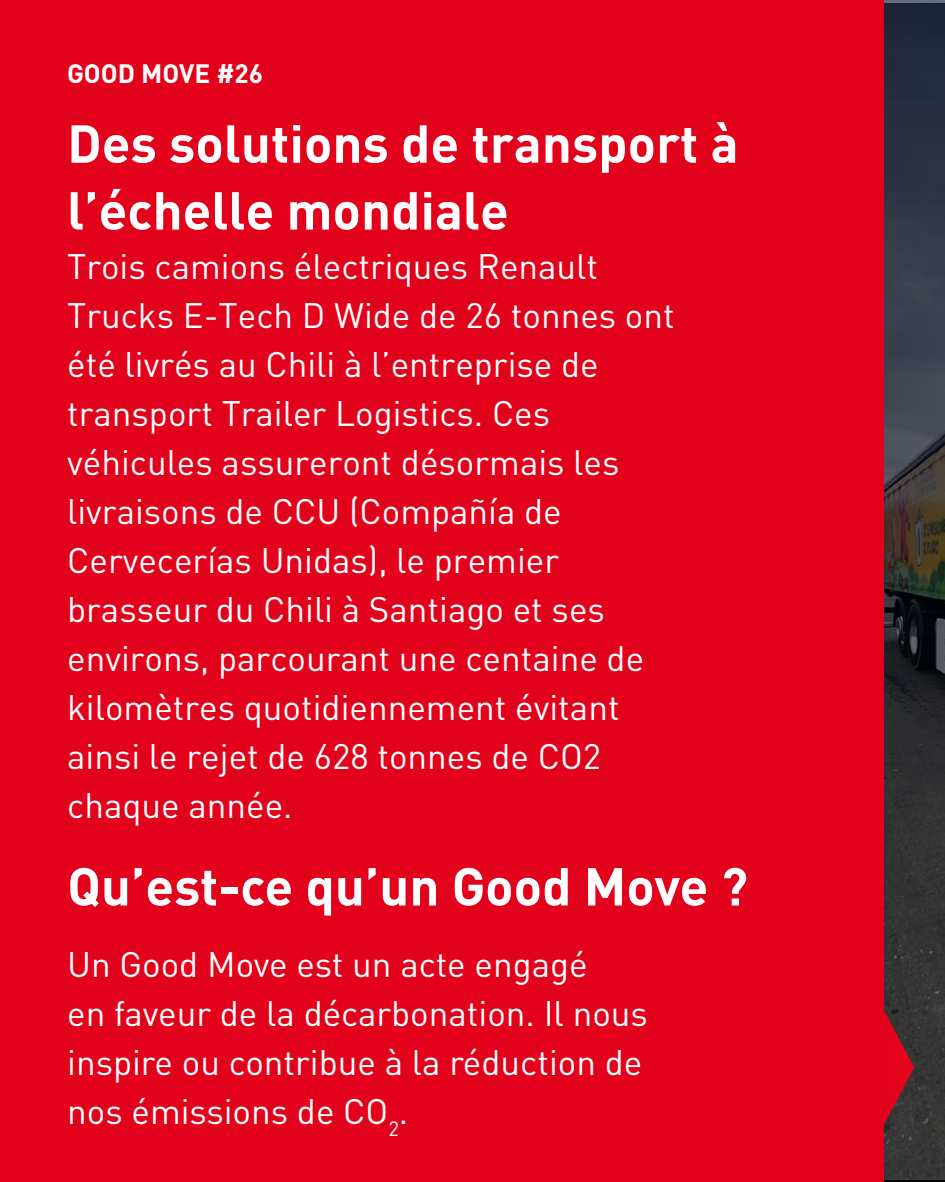
<style>
.page{position:relative;width:945px;height:1182px;background:#fff}
.page>*{position:absolute;margin:0;border:0;box-sizing:border-box;transform-origin:0 0}
.t1{font:700 52.5px/66.8px "DIN Pro";color:#fff}
.t2{font:35px/49px "DIN Pro";color:#fff}
.t3{font:35px/49px "DIN Pro";color:#fff}
.t4{font:700 26.25px "DIN Pro";color:#fff}
</style>
<div class="page">
<svg style="left:884px;top:0;width:61px;height:1181px"></svg>
<svg style="left:884px;top:1009px;width:30px;height:115px"></svg>
<div style="left:0;top:0;width:884px;height:1181px;background:#e3021b"></div>
<p class="t4" style="left:67px;top:56px;width:197px">GOOD MOVE #26</p>
<h1 class="t1" style="left:67px;top:104px;width:673px">Des solutions de transport à l’échelle mondiale</h1>
<p class="t2" style="left:67px;top:238px;width:609px">Trois camions électriques Renault Trucks E-Tech D Wide de 26 tonnes ont été livrés au Chili à l’entreprise de transport Trailer Logistics. Ces véhicules assureront désormais les livraisons de CCU (Compañía de Cervecerías Unidas), le premier brasseur du Chili à Santiago et ses environs, parcourant une centaine de kilomètres quotidiennement évitant ainsi le rejet de 628 tonnes de CO2 chaque année.</p>
<h1 class="t1" style="left:67px;top:850px;width:682px">Qu’est-ce qu’un Good Move ?</h1>
<p class="t3" style="left:67px;top:938px;width:582px">Un Good Move est un acte engagé<br>en faveur de la décarbonation. Il nous inspire ou contribue à la réduction de nos émissions de CO<sub>2</sub>.</p>
</div>
